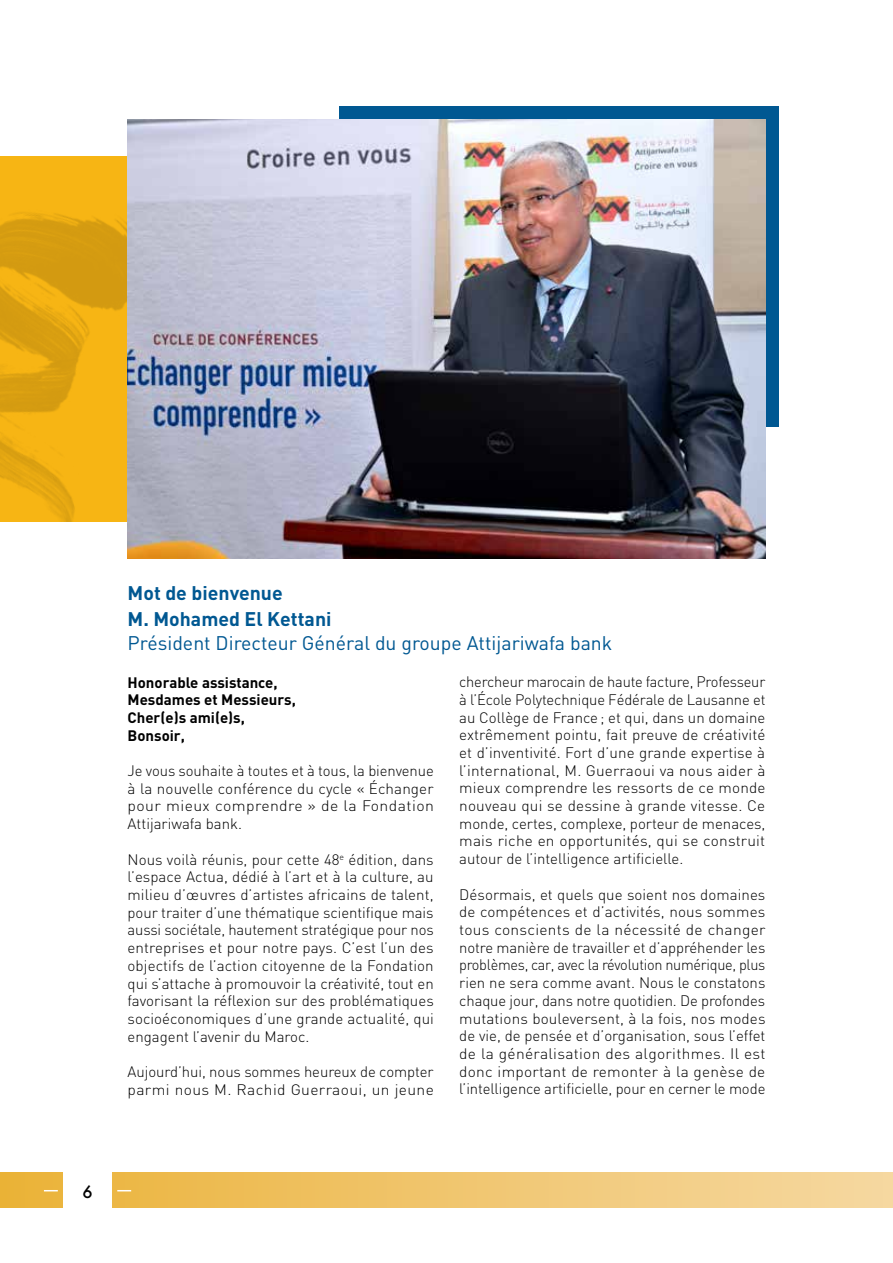
<style>
.page{position:relative;width:893px;height:1263px;background:#fff}
.page>*{position:absolute;margin:0;border:0;box-sizing:border-box;transform-origin:0 0}
.t1{font:19.5px "DIN";color:#005892}
.t2{font:700 19.5px/26.1px "DIN";color:#005892}
.t3{font:500 16.5px "Futura";color:#000}
.t4{font:300 15px/17.7px "DIN";color:#000;text-align:justify}
.t5{font:700 15px/17.7px "DIN";color:#000}
</style>
<div class="page">
<div style="left:0;top:1172px;width:893px;height:36px;background:linear-gradient(to right,#ebb238,#f6d8a2)"></div>
<svg style="left:44px;top:1190px;width:14px;height:1px"></svg>
<svg style="left:117px;top:1190px;width:14px;height:1px"></svg>
<div style="left:64px;top:1161px;width:48px;height:59px;background:#fff"></div>
<div style="left:339px;top:106px;width:439px;height:321px;background:#005892"></div>
<img style="left:0;top:156px;width:128px;height:366px">
<img style="left:128px;top:119px;width:637px;height:439px">
<p class="t3" style="left:82px;top:1180px;width:12px">6</p>
<h1 class="t2" style="left:128px;top:579px;width:205px">Mot de bienvenue<br>M. Mohamed El Kettani</h1>
<h1 class="t1" style="left:128px;top:630px;width:486px">Président Directeur Général du groupe Attijariwafa bank</h1>
<p class="t4" style="left:459px;top:673px;width:308px">chercheur marocain de haute facture, Professeur à l’École Polytechnique Fédérale de Lausanne et au Collège de France; et qui, dans un domaine extrêmement pointu, fait preuve de créativité et d’inventivité. Fort d’une grande expertise à l’international, M. Guerraoui va nous aider à mieux comprendre les ressorts de ce monde nouveau qui se dessine à grande vitesse. Ce monde, certes, complexe, porteur de menaces, mais riche en opportunités, qui se construit autour de l’intelligence artificielle.</p>
<p class="t4" style="left:459px;top:885px;width:308px">Désormais, et quels que soient nos domaines de compétences et d’activités, nous sommes tous conscients de la nécessité de changer notre manière de travailler et d’appréhender les problèmes, car, avec la révolution numérique, plus rien ne sera comme avant. Nous le constatons chaque jour, dans notre quotidien. De profondes mutations bouleversent, à la fois, nos modes de vie, de pensée et d’organisation, sous l’effet de la généralisation des algorithmes. Il est donc important de remonter à la genèse de l’intelligence artificielle, pour en cerner le mode</p>
<p class="t5" style="left:128px;top:673px;width:170px">Honorable assistance,<br>Mesdames et Messieurs,<br>Cher(e)s ami(e)s,<br>Bonsoir,</p>
<p class="t4" style="left:128px;top:762px;width:308px">Je vous souhaite à toutes et à tous, la bienvenue à la nouvelle conférence du cycle « Échanger pour mieux comprendre » de la Fondation Attijariwafa bank.</p>
<p class="t4" style="left:128px;top:850px;width:308px">Nous voilà réunis, pour cette 48<sup>e</sup> édition, dans l’espace Actua, dédié à l’art et à la culture, au milieu d’œuvres d’artistes africains de talent, pour traiter d’une thématique scientifique mais aussi sociétale, hautement stratégique pour nos entreprises et pour notre pays. C’est l’un des objectifs de l’action citoyenne de la Fondation qui s’attache à promouvoir la créativité, tout en favorisant la réflexion sur des problématiques socioéconomiques d’une grande actualité, qui engagent l’avenir du Maroc.</p>
<p class="t4" style="left:128px;top:1062px;width:308px">Aujourd’hui, nous sommes heureux de compter parmi nous M. Rachid Guerraoui, un jeune</p>
</div>
